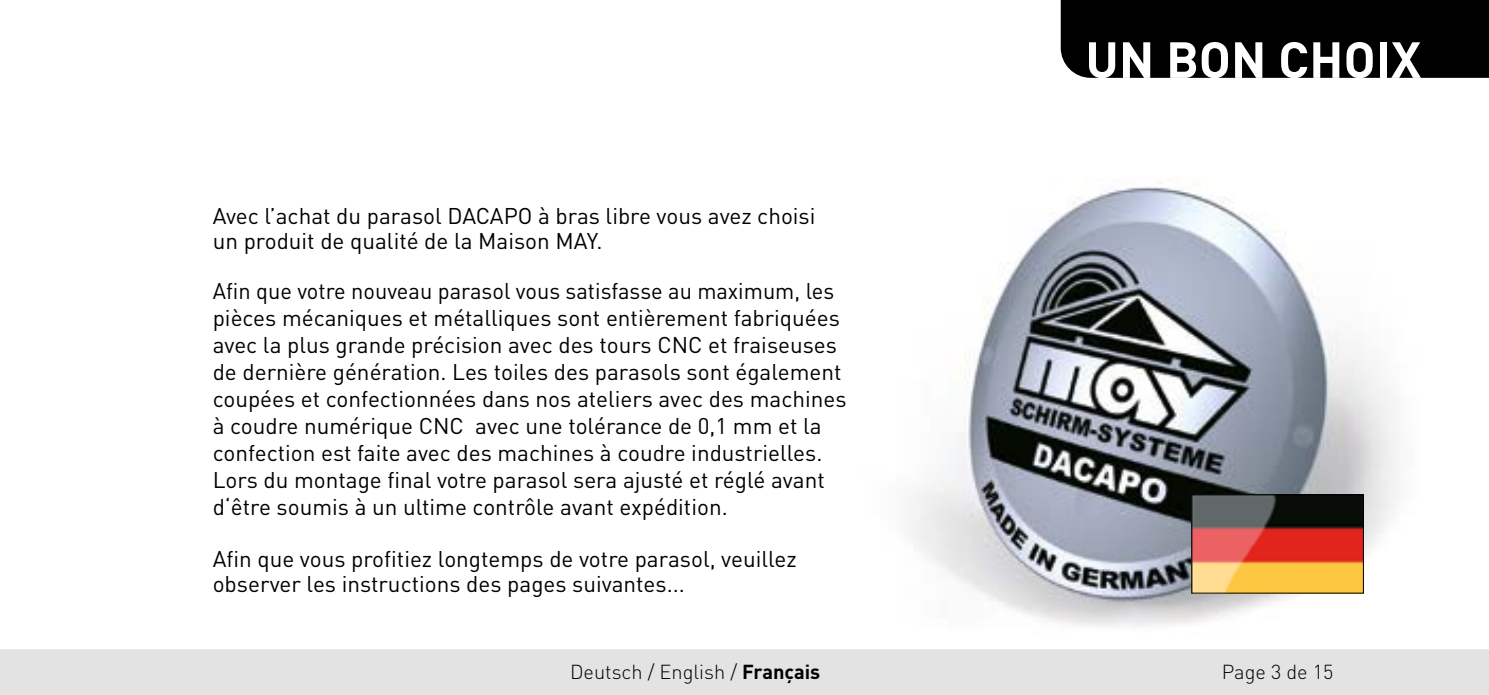
<style>
.page{position:relative;width:1489px;height:695px;background:#fff}
.page>*{position:absolute;margin:0;border:0;box-sizing:border-box;transform-origin:0 0}
.t1{font:700 50px "DINOT";color:#fff}
.t2{font:22.5px/27px "DINOT";color:#000}
.t3{font:300 20px "DINOT";color:#000}
.s1{font-weight:700}
</style>
<div class="page">
<img style="left:908px;top:187px;width:489px;height:439px">
<img style="left:1193px;top:496px;width:168px;height:95px">
<div style="left:1191px;top:494px;width:172px;height:99px;border:1px solid #000"></div>
<div style="left:0;top:649px;width:1488px;height:45px;background:#e3e3e3"></div>
<div style="left:1060px;top:0;width:428px;height:78px;background:#000"></div>
<p class="t2" style="left:213px;top:201px;width:604px;line-height:25px">Avec l’achat du parasol DACAPO à bras libre vous avez choisi un produit de qualité de la Maison MAY.</p>
<p class="t2" style="left:213px;top:276px;width:635px">Afin que votre nouveau parasol vous satisfasse au maximum, les pièces mécaniques et métalliques sont entièrement fabriquées avec la plus grande précision avec des tours CNC et fraiseuses de dernière génération. Les toiles des parasols sont également coupées et confectionnées dans nos ateliers avec des machines à coudre numérique CNC avec une tolérance de 0,1 mm et la confection est faite avec des machines à coudre industrielles.</p>
<p class="t2" style="left:213px;top:465px;width:613px">Lors du montage final votre parasol sera ajusté et réglé avant d‘être soumis à un ultime contrôle avant expédition.</p>
<p class="t2" style="left:213px;top:543px;width:585px">Afin que vous profitiez longtemps de votre parasol, veuillez</p>
<p class="t2" style="left:213px;top:568px;width:473px">observer les instructions des pages suivantes...</p>
<p class="t1" style="left:1085px;top:21px;width:337px">UN BON CHOIX</p>
<p class="t3" style="left:570px;top:657px;width:252px">Deutsch / English / <span class="s1">Français</span></p>
<p class="t3" style="left:1221px;top:657px;width:113px">Page 3 de 15</p>
</div>
